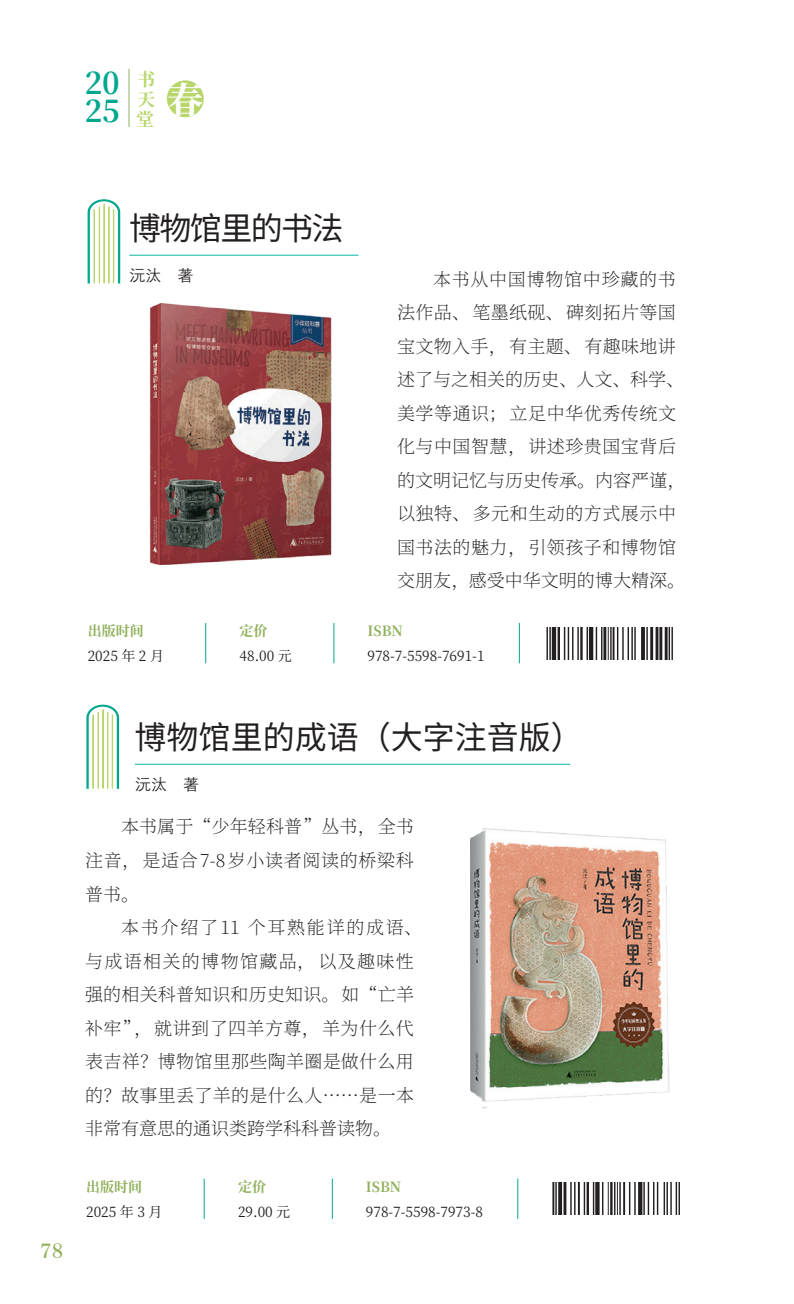
<style>
.page{position:relative;width:794px;height:1304px;background:#fff}
.page>*{position:absolute;margin:0;border:0;box-sizing:border-box;transform-origin:0 0}
.t1{font:32px "Source Han Sans CN";color:#231f20}
.t2{font:32px "Source Han Sans CN";letter-spacing:-.05em;color:#231f20}
.t3{font:700 30px/28px "Source Han Serif CN";color:#00a78e}
.主要内容1{font:200 18px/33.6px "Source Han Serif SC";letter-spacing:.02em;color:#231f20}
.t4{font:700 18px/20px "Source Han Serif CN";color:#b8d66c}
.t5{font:18px "FZZYSK1 GBK1 0";color:#90b15b}
.t6{font:16px "FZZDXK GBK1 0";color:#231f20}
.t7{font:14px "Source Han Serif CN";color:#231f20}
.t8{font:700 14px "Source Han Serif CN";color:#90b15b}
</style>
<div class="page">
<hr style="left:129px;top:69px;width:1px;height:58px;background:#90b15b">
<div style="left:167px;top:80px;width:37px;height:37px;background:#b8d66c;border-radius:50%"></div>
<img style="left:546px;top:627px;width:127px;height:32px">
<hr style="left:205px;top:623px;width:1px;height:40px;background:#00a78e">
<hr style="left:333px;top:623px;width:1px;height:40px;background:#00a78e">
<hr style="left:519px;top:623px;width:1px;height:40px;background:#00a78e">
<img style="left:150px;top:303px;width:182px;height:262px">
<hr style="left:129px;top:255px;width:229px;height:1px;background:#03b8a5">
<svg style="left:88px;top:199px;width:32px;height:84px"></svg>
<div style="left:94px;top:209px;width:1px;height:74px;border:1px solid #b8d66c"></div>
<div style="left:99px;top:207px;width:1px;height:76px;border:1px solid #b8d66c"></div>
<div style="left:104px;top:204px;width:1px;height:79px;border:1px solid #b8d66c"></div>
<div style="left:108px;top:207px;width:1px;height:76px;border:1px solid #b8d66c"></div>
<div style="left:113px;top:209px;width:1px;height:74px;border:1px solid #b8d66c"></div>
<img style="left:471px;top:828px;width:199px;height:281px">
<hr style="left:135px;top:764px;width:435px;height:1px;background:#03b8a5">
<img style="left:552px;top:1183px;width:128px;height:32px">
<hr style="left:204px;top:1179px;width:1px;height:40px;background:#00a78e">
<hr style="left:332px;top:1179px;width:1px;height:40px;background:#00a78e">
<hr style="left:517px;top:1179px;width:1px;height:40px;background:#00a78e">
<svg style="left:86px;top:705px;width:33px;height:84px"></svg>
<div style="left:93px;top:715px;width:1px;height:73px;border:1px solid #b8d66c"></div>
<div style="left:98px;top:712px;width:1px;height:76px;border:1px solid #b8d66c"></div>
<div style="left:102px;top:710px;width:1px;height:78px;border:1px solid #b8d66c"></div>
<div style="left:107px;top:712px;width:1px;height:76px;border:1px solid #b8d66c"></div>
<div style="left:112px;top:715px;width:1px;height:73px;border:1px solid #b8d66c"></div>
<h2 class="t3" style="left:85px;top:70px;width:37px">20<br>25</h2>
<p class="t4" style="left:136px;top:69px;width:69px">书<br>天<br>堂 <sup>春</sup></p>
<p class="t2" style="left:129px;top:210px;width:216px">博物馆里的书法</p>
<p class="t6" style="left:130px;top:266px;width:65px">沅汰 著</p>
<p class="t8" style="left:88px;top:623px;width:57px">出版时间</p>
<p class="t7" style="left:88px;top:648px;width:78px">2025 年 2 月</p>
<p class="t8" style="left:240px;top:623px;width:29px">定价</p>
<p class="t7" style="left:240px;top:648px;width:54px">48.00 元</p>
<p class="主要内容1" style="left:397px;top:263px;width:290px;text-indent:36px">本书从中国博物馆中珍藏的书法作品、笔墨纸砚、碑刻拓片等国宝文物入手，有主题、有趣味地讲述了与之相关的历史、人文、科学、美学等通识；立足中华优秀传统文化与中国智慧，讲述珍贵国宝背后的文明记忆与历史传承。内容严谨，以独特、多元和生动的方式展示中国书法的魅力，引领孩子和博物馆交朋友，感受中华文明的博大精深。</p>
<p class="t8" style="left:367px;top:623px;width:37px">ISBN</p>
<p class="t7" style="left:367px;top:648px;width:119px">978-7-5598-7691-1</p>
<p class="t5" style="left:40px;top:1241px;width:24px">78</p>
<p class="t1" style="left:135px;top:719px;width:449px">博物馆里的成语（大字注音版）</p>
<p class="t6" style="left:135px;top:775px;width:65px">沅汰 著</p>
<p class="主要内容1" style="left:85px;top:810px;width:330px;text-align:justify;text-indent:36px">本书属于“少年轻科普”丛书，全书注音，是适合7-8岁小读者阅读的桥梁科普书。</p>
<p class="主要内容1" style="left:85px;top:911px;width:339px;text-indent:36px">本书介绍了11 个耳熟能详的成语、与成语相关的博物馆藏品，以及趣味性强的相关科普知识和历史知识。如“亡羊补牢”，就讲到了四羊方尊，羊为什么代表吉祥？博物馆里那些陶羊圈是做什么用的？故事里丢了羊的是什么人……是一本非常有意思的通识类跨学科科普读物。</p>
<p class="t8" style="left:86px;top:1179px;width:57px">出版时间</p>
<p class="t7" style="left:86px;top:1204px;width:78px">2025 年 3 月</p>
<p class="t8" style="left:238px;top:1179px;width:30px">定价</p>
<p class="t7" style="left:238px;top:1204px;width:54px">29.00 元</p>
<p class="t8" style="left:366px;top:1179px;width:37px">ISBN</p>
<p class="t7" style="left:366px;top:1204px;width:119px">978-7-5598-7973-8</p>
</div>
